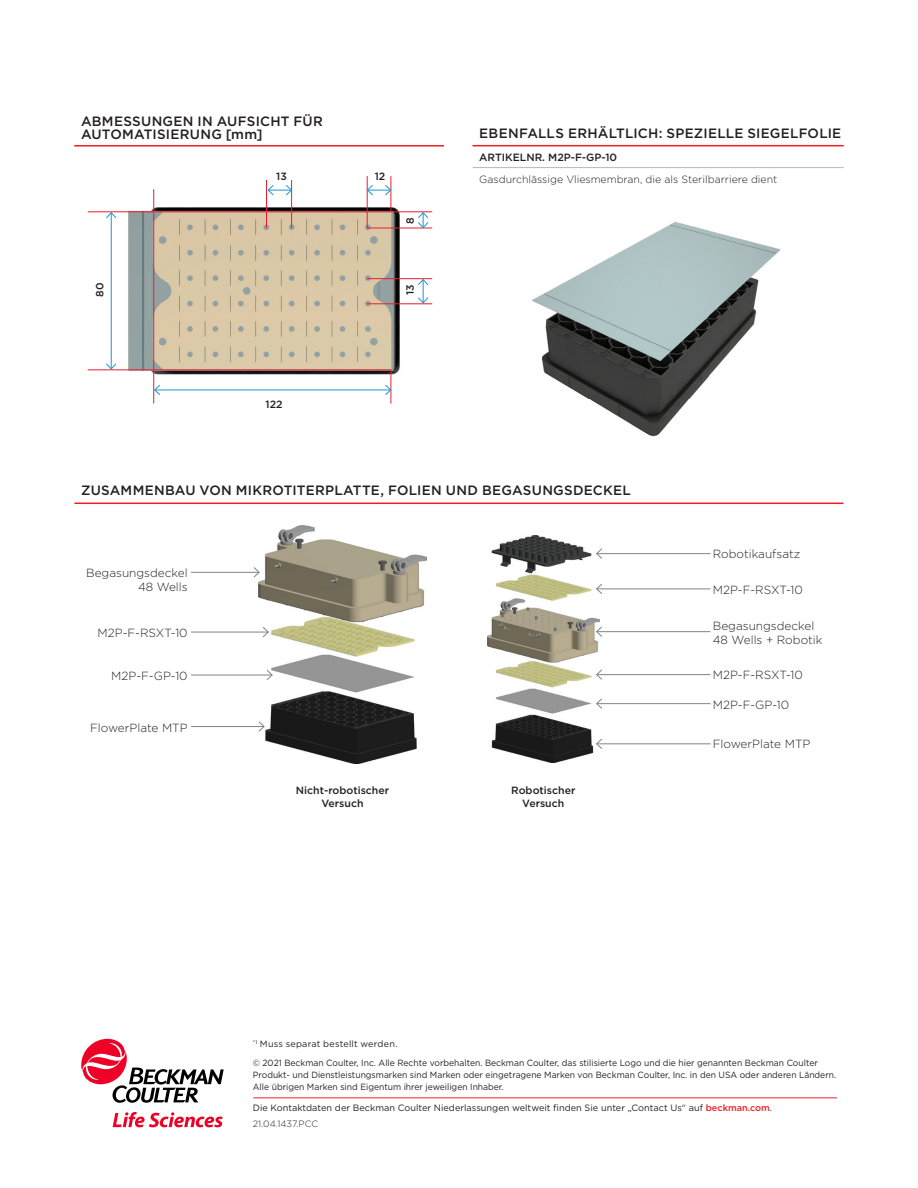
<style>
.page{position:relative;width:918px;height:1188px;background:#fff}
.page>*{position:absolute;margin:0;border:0;box-sizing:border-box;transform-origin:0 0}
.t1{font:500 13.5px/13.5px "Gotham";letter-spacing:.015em;color:#231f20}
.t2{font:300 11.85px/14px "Gotham";color:#231f20;text-align:right}
.t3{font:500 10.5px/13.5px "Gotham";color:#231f20;text-align:center}
.t4{font:300 10.5px "Gotham";color:#231f20}
.t5{font:9.15px/15.9px "Gotham";color:#231f20}
.t6{font:9px/12px "Gotham";color:#231f20;scale:.95 1}
.t7{font:9px/18.8px "Gotham";color:#231f20}
.s1{font-weight:500;color:#ee1d23}
.s2{font-weight:300}
</style>
<div class="page">
<hr style="left:253px;top:1097px;width:584px;height:1px;background:#ee1d23">
<svg style="left:81px;top:1039px;width:143px;height:64px"></svg>
<svg style="left:113px;top:1112px;width:110px;height:15px"></svg>
<hr style="left:74px;top:145px;width:370px;height:2px;background:#ee1d23">
<hr style="left:472px;top:167px;width:372px;height:1px;background:#b6b9bc">
<hr style="left:472px;top:145px;width:372px;height:1px;background:#ee1d23">
<img style="left:532px;top:221px;width:249px;height:216px">
<hr style="left:74px;top:503px;width:770px;height:1px;background:#ee1d23">
<img style="left:259px;top:526px;width:167px;height:238px">
<img style="left:488px;top:535px;width:111px;height:228px">
<hr style="left:191px;top:572px;width:68px;height:1px;background:#7d868d">
<svg style="left:253px;top:566px;width:7px;height:12px"></svg>
<hr style="left:191px;top:632px;width:77px;height:1px;background:#7d868d">
<svg style="left:262px;top:626px;width:7px;height:12px"></svg>
<hr style="left:191px;top:675px;width:81px;height:1px;background:#7d868d">
<svg style="left:266px;top:669px;width:7px;height:12px"></svg>
<hr style="left:191px;top:726px;width:73px;height:1px;background:#7d868d">
<svg style="left:258px;top:721px;width:7px;height:11px"></svg>
<hr style="left:597px;top:553px;width:114px;height:1px;background:#7d868d">
<svg style="left:596px;top:548px;width:7px;height:12px"></svg>
<hr style="left:597px;top:589px;width:114px;height:1px;background:#7d868d">
<svg style="left:596px;top:583px;width:7px;height:12px"></svg>
<hr style="left:597px;top:631px;width:114px;height:1px;background:#7d868d">
<svg style="left:596px;top:626px;width:7px;height:12px"></svg>
<hr style="left:597px;top:674px;width:114px;height:1px;background:#7d868d">
<svg style="left:596px;top:669px;width:7px;height:12px"></svg>
<hr style="left:597px;top:703px;width:114px;height:1px;background:#7d868d">
<svg style="left:596px;top:698px;width:7px;height:12px"></svg>
<hr style="left:597px;top:743px;width:114px;height:1px;background:#7d868d">
<svg style="left:596px;top:738px;width:7px;height:12px"></svg>
<img style="left:87px;top:189px;width:346px;height:201px">
<hr style="left:88px;top:369px;width:303px;height:1px;background:#eb1d2d">
<hr style="left:88px;top:211px;width:303px;height:1px;background:#eb1d2d">
<hr style="left:153px;top:189px;width:1px;height:215px;background:#eb1d2d">
<hr style="left:391px;top:369px;width:1px;height:35px;background:#eb1d2d">
<hr style="left:266px;top:180px;width:1px;height:48px;background:#eb1d2d">
<hr style="left:291px;top:180px;width:1px;height:48px;background:#eb1d2d">
<hr style="left:367px;top:303px;width:65px;height:1px;background:#eb1d2d">
<hr style="left:367px;top:278px;width:65px;height:1px;background:#eb1d2d">
<hr style="left:111px;top:213px;width:1px;height:156px;background:#1c97cf">
<svg style="left:105px;top:212px;width:12px;height:7px"></svg>
<svg style="left:105px;top:363px;width:12px;height:7px"></svg>
<svg style="left:417px;top:279px;width:12px;height:25px"></svg>
<svg style="left:267px;top:184px;width:26px;height:12px"></svg>
<svg style="left:366px;top:176px;width:67px;height:53px"></svg>
<hr style="left:155px;top:390px;width:236px;height:1px;background:#1c97cf">
<svg style="left:154px;top:384px;width:7px;height:12px"></svg>
<svg style="left:384px;top:384px;width:8px;height:12px"></svg>
<h1 class="t1" style="left:81px;top:114px;width:243px">ABMESSUNGEN IN AUFSICHT FÜR<br>AUTOMATISIERUNG [mm]</h1>
<h1 class="t1" style="left:479px;top:126px;width:364px">EBENFALLS ERHÄLTLICH: SPEZIELLE SIEGELFOLIE</h1>
<p class="t3" style="left:479px;top:150px;width:139px">ARTIKELNR. M2P-F-GP-10</p>
<p class="t4" style="left:479px;top:172px;width:300px">Gasdurchlässige Vliesmembran, die als Sterilbarriere dient</p>
<p class="t3" style="left:276px;top:169px;width:12px">13</p>
<p class="t3" style="left:375px;top:169px;width:12px">12</p>
<p class="t3" style="left:93px;top:297px;width:16px;rotate:-90deg">80</p>
<p class="t3" style="left:266px;top:398px;width:19px">122</p>
<p class="t3" style="left:403px;top:224px;width:8px;rotate:-90deg">8</p>
<p class="t3" style="left:403px;top:295px;width:12px;rotate:-90deg">13</p>
<h1 class="t1" style="left:81px;top:483px;width:551px">ZUSAMMENBAU VON MIKROTITERPLATTE, FOLIEN UND BEGASUNGSDECKEL</h1>
<h2 class="t2" style="left:86px;top:566px;width:103px">Begasungsdeckel<br>48 Wells</h2>
<h2 class="t2" style="left:98px;top:625px;width:92px">M2P-F-RSXT-10</h2>
<h2 class="t2" style="left:111px;top:669px;width:78px">M2P-F-GP-10</h2>
<h2 class="t2" style="left:90px;top:720px;width:99px">FlowerPlate MTP</h2>
<p class="t3" style="left:296px;top:783px;width:95px">Nicht-robotischer<br>Versuch</p>
<p class="t3" style="left:511px;top:783px;width:66px">Robotischer<br>Versuch</p>
<h2 class="t2" style="left:713px;top:547px;width:89px">Robotikaufsatz</h2>
<h2 class="t2" style="left:713px;top:583px;width:92px">M2P-F-RSXT-10</h2>
<h2 class="t2" style="left:713px;top:618px;width:111px;text-align:left">Begasungsdeckel<br>48 Wells + Robotik</h2>
<h2 class="t2" style="left:713px;top:668px;width:92px">M2P-F-RSXT-10</h2>
<h2 class="t2" style="left:713px;top:697px;width:78px">M2P-F-GP-10</h2>
<h2 class="t2" style="left:713px;top:737px;width:99px">FlowerPlate MTP</h2>
<p class="t7" style="left:253px;top:1035px;width:567px"><sup>*1</sup> Muss separat bestellt werden.<br>© 2021 Beckman Coulter, Inc. Alle Rechte vorbehalten. Beckman Coulter, das stilisierte Logo und die hier genannten Beckman Coulter</p>
<p class="t6" style="left:253px;top:1069px;width:616px">Produkt- und Dienstleistungsmarken sind Marken oder eingetragene Marken von Beckman Coulter, Inc. in den USA oder anderen Ländern.<br>Alle übrigen Marken sind Eigentum ihrer jeweiligen Inhaber.</p>
<p class="t5" style="left:253px;top:1100px;width:521px">Die Kontaktdaten der Beckman Coulter Niederlassungen weltweit finden Sie unter „Contact Us“ auf <span class="s1">beckman.com</span>.<br><span class="s2">21.04.1437.PCC</span></p>
</div>
